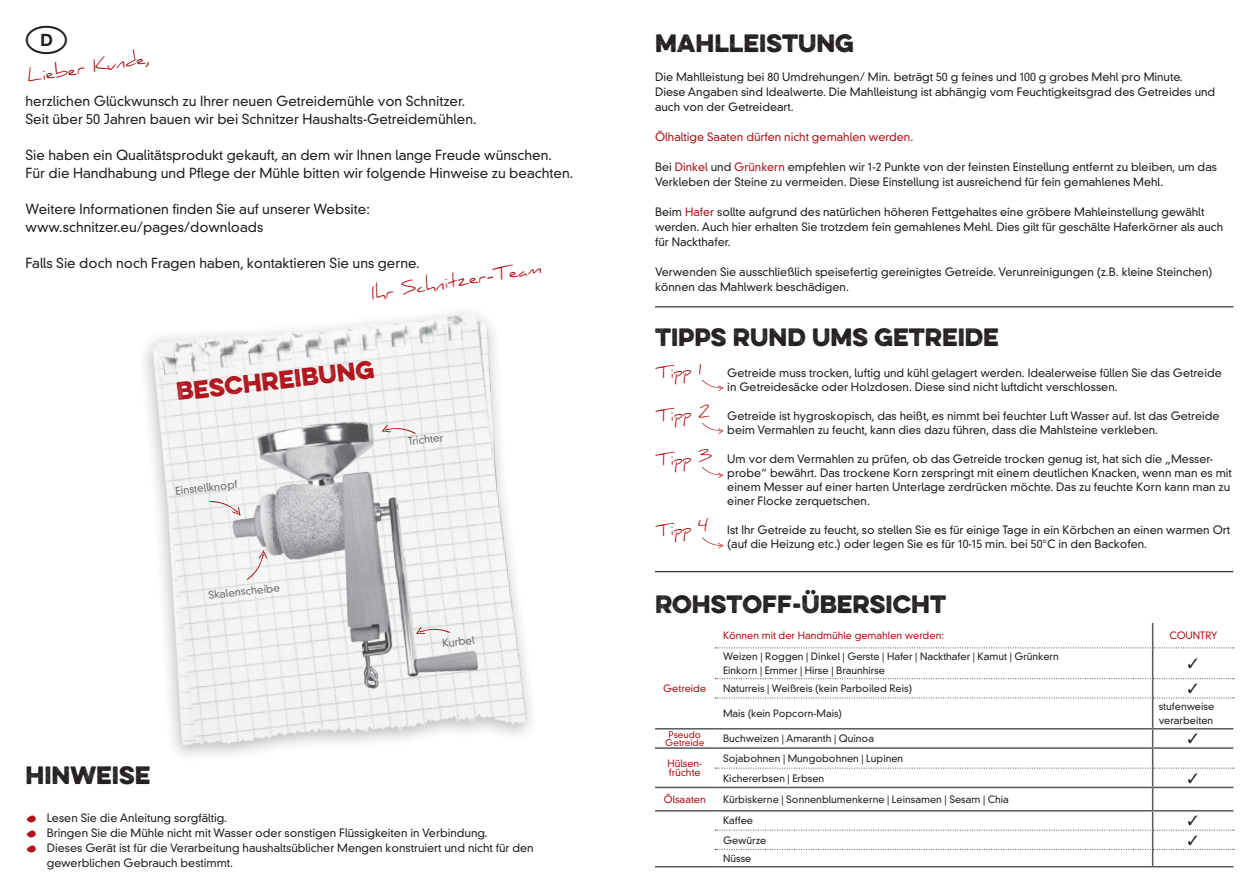
<style>
.page{position:relative;width:1259px;height:893px;background:#fff}
.page>*{position:absolute;margin:0;border:0;box-sizing:border-box;transform-origin:0 0}
.t1{font:700 22.5px "Eveleth W01";color:#231f20}
.t2{font:700 22.5px "Eveleth W01";color:#b01319}
.t3{font:18px "Daniel";color:#b01319}
.t4{font:16.5px "Daniel";color:#b01319}
.t5{font:300 13.5px "DIN Neuzeit Grotesk Std";color:#231f20}
.t6{font:300 11.25px/14.2px "DIN Neuzeit Grotesk Std";color:#231f20}
.t7{font:300 11.25px "DIN Neuzeit Grotesk Std";color:#b01319}
.BU{font:300 10.5px "DIN Neuzeit Grotesk Std";color:#6c6d70}
.Produktbeschreibung{font:300 9.9px/13.5px "DIN Neuzeit Grotesk Std";color:#231f20}
.Produktbeschreibung-2{font:300 9.9px "DIN Neuzeit Grotesk Std";color:#b01319}
.Produktbeschreibung-3{font:300 9px "DIN Neuzeit Grotesk Std";color:#b01319}
.s1{font-family:"Daniel";font-weight:400;font-size:33px;color:#b01319}
.s2{color:#b01319}
</style>
<div class="page">
<img style="left:145px;top:312px;width:386px;height:444px">
<img style="left:209px;top:380px;width:291px;height:339px">
<svg style="left:381px;top:425px;width:35px;height:9px"></svg>
<svg style="left:246px;top:550px;width:21px;height:30px"></svg>
<svg style="left:209px;top:501px;width:32px;height:15px"></svg>
<svg style="left:416px;top:627px;width:34px;height:7px"></svg>
<svg style="left:702px;top:537px;width:21px;height:11px"></svg>
<svg style="left:702px;top:467px;width:21px;height:11px"></svg>
<svg style="left:702px;top:423px;width:21px;height:11px"></svg>
<svg style="left:702px;top:380px;width:21px;height:11px"></svg>
<hr style="left:655px;top:306px;width:578px;height:1px;background:#231f20">
<hr style="left:1152px;top:648px;width:1px;height:30px;background:#57585a">
<hr style="left:1152px;top:698px;width:1px;height:30px;background:#57585a">
<hr style="left:714px;top:728px;width:438px;height:1px;background:#57585a">
<hr style="left:1152px;top:728px;width:81px;height:1px;background:#57585a">
<hr style="left:714px;top:747px;width:438px;height:2px;background:#57585a">
<hr style="left:714px;top:787px;width:438px;height:1px;background:#57585a">
<hr style="left:714px;top:810px;width:438px;height:2px;background:#57585a">
<hr style="left:714px;top:866px;width:438px;height:1px;background:#57585a">
<hr style="left:1152px;top:866px;width:81px;height:1px;background:#57585a">
<svg style="left:714px;top:623px;width:520px;height:25px"></svg>
<hr style="left:655px;top:728px;width:59px;height:1px;background:#57585a">
<hr style="left:655px;top:747px;width:59px;height:2px;background:#57585a">
<hr style="left:655px;top:787px;width:59px;height:1px;background:#57585a">
<hr style="left:655px;top:810px;width:59px;height:2px;background:#57585a">
<hr style="left:655px;top:866px;width:59px;height:1px;background:#57585a">
<hr style="left:655px;top:571px;width:578px;height:1px;background:#231f20">
<svg style="left:715px;top:678px;width:519px;height:20px"></svg>
<svg style="left:715px;top:729px;width:519px;height:137px"></svg>
<p class="t3" style="left:25px;top:66px;width:125px;rotate:-9deg">Lieber Kunde,</p>
<p class="t5" style="left:26px;top:93px;width:441px">herzlichen Glückwunsch zu Ihrer neuen Getreidemühle von Schnitzer.</p>
<p class="t5" style="left:26px;top:111px;width:453px">Seit über 50 Jahren bauen wir bei Schnitzer Haushalts-Getreidemühlen.</p>
<p class="t5" style="left:26px;top:147px;width:528px">Sie haben ein Qualitätsprodukt gekauft, an dem wir Ihnen lange Freude wünschen.</p>
<p class="t5" style="left:26px;top:165px;width:549px">Für die Handhabung und Pflege der Mühle bitten wir folgende Hinweise zu beachten.</p>
<p class="t5" style="left:26px;top:201px;width:346px">Weitere Informationen finden Sie auf unserer Website:</p>
<p class="t5" style="left:26px;top:219px;width:239px">www.schnitzer.eu/pages/downloads</p>
<p class="t5" style="left:26px;top:255px;width:395px">Falls Sie doch noch Fragen haben, kontaktieren Sie uns gerne.</p>
<p class="t3" style="left:370px;top:283px;width:173px;rotate:-9deg">Ihr Schnitzer-Team</p>
<p class="t2" style="left:175px;top:374px;width:200px;rotate:-6deg">BESCHREIBUNG</p>
<p class="BU" style="left:175px;top:485px;width:64px;rotate:-6deg">Einstellknopf</p>
<p class="BU" style="left:407px;top:435px;width:37px;rotate:-6deg">Trichter</p>
<p class="BU" style="left:208px;top:589px;width:73px;rotate:-6deg">Skalenscheibe</p>
<p class="BU" style="left:442px;top:637px;width:34px;rotate:-6deg">Kurbel</p>
<p class="t1" style="left:26px;top:759px;width:126px">HINWEISE</p>
<p class="t6" style="left:26px;top:811px;width:203px"><span class="s1">•</span> Lesen Sie die Anleitung sorgfältig.</p>
<p class="t6" style="left:26px;top:826px;width:463px"><span class="s1">•</span> Bringen Sie die Mühle nicht mit Wasser oder sonstigen Flüssigkeiten in Verbindung.</p>
<p class="t6" style="left:26px;top:841px;width:510px"><span class="s1">•</span> Dieses Gerät ist für die Verarbeitung haushaltsüblicher Mengen konstruiert und nicht für den</p>
<p class="t6" style="left:47px;top:856px;width:188px">gewerblichen Gebrauch bestimmt.</p>
<p class="t1" style="left:655px;top:26px;width:200px">MAHLLEISTUNG</p>
<p class="t6" style="left:655px;top:70px;width:529px">Die Mahlleistung bei 80 Umdrehungen/ Min. beträgt 50 g feines und 100 g grobes Mehl pro Minute.</p>
<p class="t6" style="left:655px;top:85px;width:562px;line-height:15px">Diese Angaben sind Idealwerte. Die Mahlleistung ist abhängig vom Feuchtigkeitsgrad des Getreides und auch von der Getreideart.</p>
<p class="t7" style="left:655px;top:130px;width:260px">Ölhaltige Saaten dürfen nicht gemahlen werden.</p>
<p class="t6" style="left:655px;top:160px;width:563px;line-height:15px">Bei <span class="s2">Dinkel</span> und <span class="s2">Grünkern</span> empfehlen wir 1-2 Punkte von der feinsten Einstellung entfernt zu bleiben, um das<br>Verkleben der Steine zu vermeiden. Diese Einstellung ist ausreichend für fein gemahlenes Mehl.</p>
<p class="t6" style="left:655px;top:205px;width:569px;line-height:15px">Beim <span class="s2">Hafer</span> sollte aufgrund des natürlichen höheren Fettgehaltes eine gröbere Mahleinstellung gewählt werden. Auch hier erhalten Sie trotzdem fein gemahlenes Mehl. Dies gilt für geschälte Haferkörner als auch für Nackthafer.</p>
<p class="t6" style="left:655px;top:265px;width:559px;line-height:15px">Verwenden Sie ausschließlich speisefertig gereinigtes Getreide. Verunreinigungen (z.B. kleine Steinchen) können das Mahlwerk beschädigen.</p>
<p class="t1" style="left:655px;top:321px;width:345px">TIPPS RUND UMS GETREIDE</p>
<p class="t6" style="left:727px;top:366px;width:496px">Getreide muss trocken, luftig und kühl gelagert werden. Idealerweise füllen Sie das Getreide in Getreidesäcke oder Holzdosen. Diese sind nicht luftdicht verschlossen.</p>
<p class="t6" style="left:727px;top:409px;width:494px">Getreide ist hygroskopisch, das heißt, es nimmt bei feuchter Luft Wasser auf. Ist das Getreide beim Vermahlen zu feucht, kann dies dazu führen, dass die Mahlsteine verkleben.</p>
<p class="t6" style="left:727px;top:451px;width:506px">Um vor dem Vermahlen zu prüfen, ob das Getreide trocken genug ist, hat sich die „Messer&shy;probe“ bewährt. Das trockene Korn zerspringt mit einem deutlichen Knacken, wenn man es mit einem Messer auf einer harten Unterlage zerdrücken möchte. Das zu feuchte Korn kann man zu einer Flocke zerquetschen.</p>
<p class="t6" style="left:727px;top:523px;width:504px">Ist Ihr Getreide zu feucht, so stellen Sie es für einige Tage in ein Körbchen an einen warmen Ort (auf die Heizung etc.) oder legen Sie es für 10-15 min. bei 50°C in den Backofen.</p>
<p class="t4" style="left:655px;top:364px;width:48px;rotate:-6deg">Tipp 1</p>
<p class="t4" style="left:655px;top:407px;width:56px;rotate:-6deg">Tipp 2</p>
<p class="t4" style="left:655px;top:451px;width:58px;rotate:-6deg">Tipp 3</p>
<p class="t4" style="left:655px;top:522px;width:54px;rotate:-6deg">Tipp 4</p>
<p class="t1" style="left:655px;top:587px;width:292px">ROHSTOFF-ÜBERSICHT</p>
<p class="Produktbeschreibung-2" style="left:663px;top:682px;width:45px">Getreide</p>
<p class="Produktbeschreibung-2" style="left:723px;top:629px;width:222px">Können mit der Handmühle gemahlen werden:</p>
<p class="Produktbeschreibung-2" style="left:1169px;top:629px;width:50px">COUNTRY</p>
<p class="Produktbeschreibung" style="left:723px;top:650px;width:337px">Weizen | Roggen | Dinkel | Gerste | Hafer | Nackthafer | Kamut | Grünkern</p>
<p class="Produktbeschreibung" style="left:723px;top:663px;width:163px">Einkorn | Emmer | Hirse | Braunhirse</p>
<p class="Produktbeschreibung" style="left:723px;top:682px;width:191px">Naturreis | Weißreis (kein Parboiled Reis)</p>
<p class="Produktbeschreibung" style="left:723px;top:707px;width:121px">Mais (kein Popcorn-Mais)</p>
<p class="Produktbeschreibung" style="left:1158px;top:700px;width:57px">stufenweise verarbeiten</p>
<p class="Produktbeschreibung-3" style="left:668px;top:729px;width:34px">Pseudo</p>
<p class="Produktbeschreibung-3" style="left:665px;top:737px;width:41px">Getreide</p>
<p class="Produktbeschreibung" style="left:723px;top:732px;width:152px">Buchweizen | Amaranth | Quinoa</p>
<p class="Produktbeschreibung-2" style="left:667px;top:757px;width:36px">Hülsen-</p>
<p class="Produktbeschreibung-2" style="left:669px;top:766px;width:34px">früchte</p>
<p class="Produktbeschreibung" style="left:723px;top:752px;width:182px">Sojabohnen | Mungobohnen | Lupinen</p>
<p class="Produktbeschreibung" style="left:723px;top:771px;width:103px">Kichererbsen | Erbsen</p>
<p class="Produktbeschreibung-2" style="left:663px;top:793px;width:44px">Ölsaaten</p>
<p class="Produktbeschreibung" style="left:723px;top:793px;width:287px">Kürbiskerne | Sonnenblumenkerne | Leinsamen | Sesam | Chia</p>
<p class="Produktbeschreibung" style="left:723px;top:814px;width:32px">Kaffee</p>
<p class="Produktbeschreibung" style="left:723px;top:833px;width:45px">Gewürze</p>
<p class="Produktbeschreibung" style="left:723px;top:851px;width:30px">Nüsse</p>
</div>
